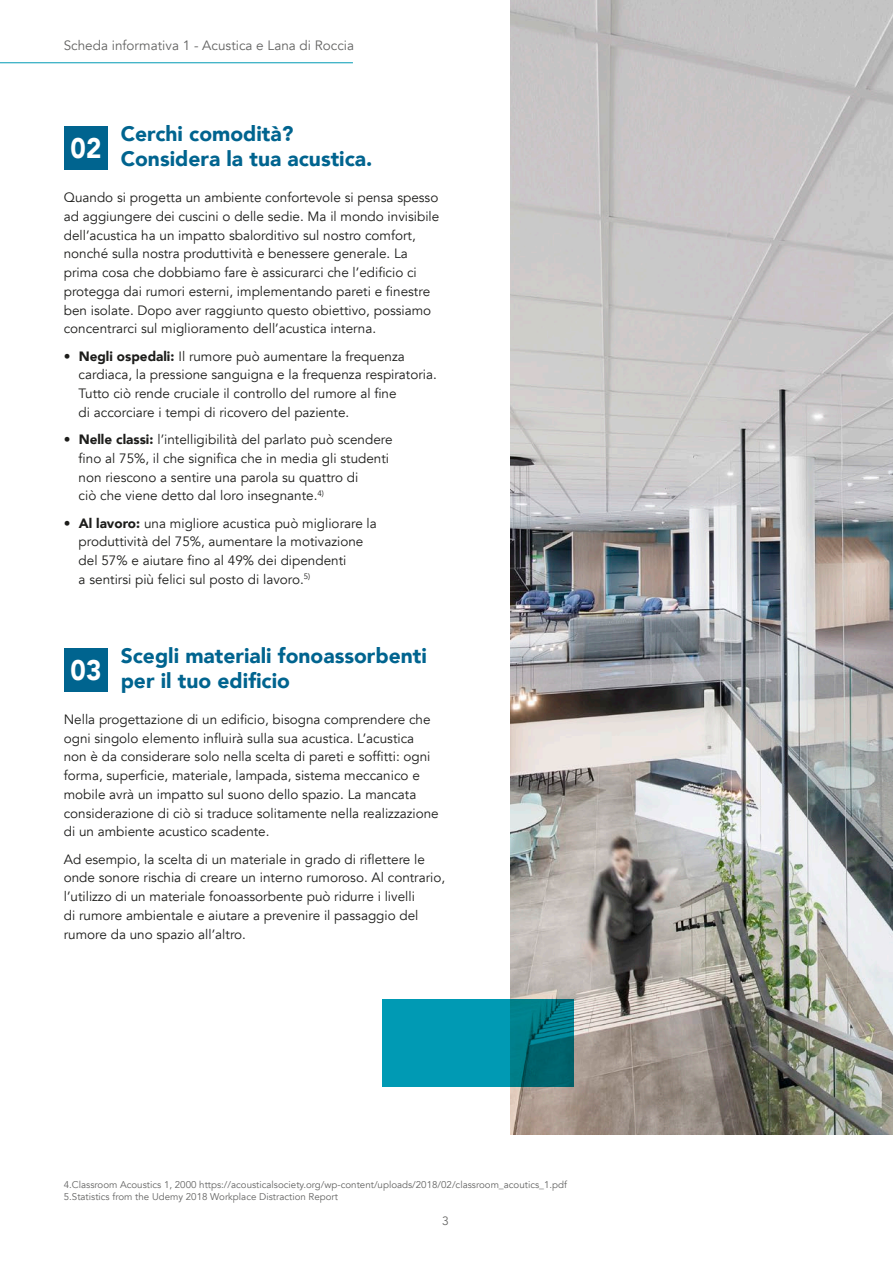
<style>
.page{position:relative;width:893px;height:1263px;background:#fff}
.page>*{position:absolute;margin:0;border:0;box-sizing:border-box;transform-origin:0 0}
.t1{font:900 28.2px "Avenir";color:#fff;scale:.92 1}
.t2{font:900 21px/25.2px "Avenir";color:#00648f}
.t3{font:13.5px/18.8px "Avenir";color:#1d1d1b}
.t4{font:13.5px "Avenir";color:#646463}
.t5{font:12px "Avenir";color:#646463}
.t6{font:9.75px/11.7px "Avenir";color:#646463}
.s1{font-weight:900}
</style>
<div class="page">
<div style="left:64px;top:126px;width:44px;height:44px;background:#00648f"></div>
<div style="left:64px;top:648px;width:44px;height:44px;background:#00648f"></div>
<img style="left:510px;top:0;width:383px;height:1134px">
<svg style="left:383px;top:999px;width:191px;height:87px;background:#008ca1"></svg>
<hr style="left:0;top:62px;width:353px;height:1px;background:#009ab4">
<p class="t4" style="left:64px;top:38px;width:292px">Scheda informativa 1 - Acustica e Lana di Roccia</p>
<h2 class="t2" style="left:121px;top:121px;width:253px">Cerchi comodità?<br>Considera la tua acustica.</h2>
<p class="t3" style="left:64px;top:188px;width:377px">Quando si progetta un ambiente confortevole si pensa spesso ad aggiungere dei cuscini o delle sedie. Ma il mondo invisibile dell’acustica ha un impatto sbalorditivo sul nostro comfort, nonché sulla nostra produttività e benessere generale. La prima cosa che dobbiamo fare è assicurarci che l’edificio ci protegga dai rumori esterni, implementando pareti e finestre ben isolate. Dopo aver raggiunto questo obiettivo, possiamo concentrarci sul miglioramento dell’acustica interna.</p>
<p class="t3" style="left:79px;top:347px;width:360px;text-indent:-15px"><span class="s1">• Negli ospedali:</span> Il rumore può aumentare la frequenza cardiaca, la pressione sanguigna e la frequenza respiratoria.<br>Tutto ciò rende cruciale il controllo del rumore al fine<br>di accorciare i tempi di ricovero del paziente.</p>
<p class="t3" style="left:79px;top:430px;width:315px;text-indent:-15px"><span class="s1">• Nelle classi:</span> l’intelligibilità del parlato può scendere fino al 75%, il che significa che in media gli studenti non riescono a sentire una parola su quattro di<br>ciò che viene detto dal loro insegnante.<sup>4)</sup></p>
<p class="t3" style="left:79px;top:514px;width:300px;text-indent:-15px"><span class="s1">• Al lavoro:</span> una migliore acustica può migliorare la produttività del 75%, aumentare la motivazione del 57% e aiutare fino al 49% dei dipendenti<br>a sentirsi più felici sul posto di lavoro.<sup>5)</sup></p>
<h1 class="t1" style="left:71px;top:124px;width:35px">02</h1>
<h2 class="t2" style="left:121px;top:642px;width:308px">Scegli materiali fonoassorbenti per il tuo edificio</h2>
<p class="t3" style="left:64px;top:710px;width:376px">Nella progettazione di un edificio, bisogna comprendere che ogni singolo elemento influirà sulla sua acustica. L’acustica non è da considerare solo nella scelta di pareti e soffitti: ogni forma, superficie, materiale, lampada, sistema meccanico e mobile avrà un impatto sul suono dello spazio. La mancata considerazione di ciò si traduce solitamente nella realizzazione di un ambiente acustico scadente.</p>
<p class="t3" style="left:64px;top:850px;width:383px">Ad esempio, la scelta di un materiale in grado di riflettere le onde sonore rischia di creare un interno rumoroso. Al contrario, l’utilizzo di un materiale fonoassorbente può ridurre i livelli<br>di rumore ambientale e aiutare a prevenire il passaggio del rumore da uno spazio all’altro.</p>
<h1 class="t1" style="left:71px;top:646px;width:35px">03</h1>
<p class="t6" style="left:64px;top:1179px;width:505px">4.Classroom Acoustics 1, 2000 https://acousticalsociety.org/wp-content/uploads/2018/02/classroom_acoutics_1.pdf<br>5.Statistics from the Udemy 2018 Workplace Distraction Report</p>
<p class="t5" style="left:442px;top:1213px;width:8px">3</p>
</div>
